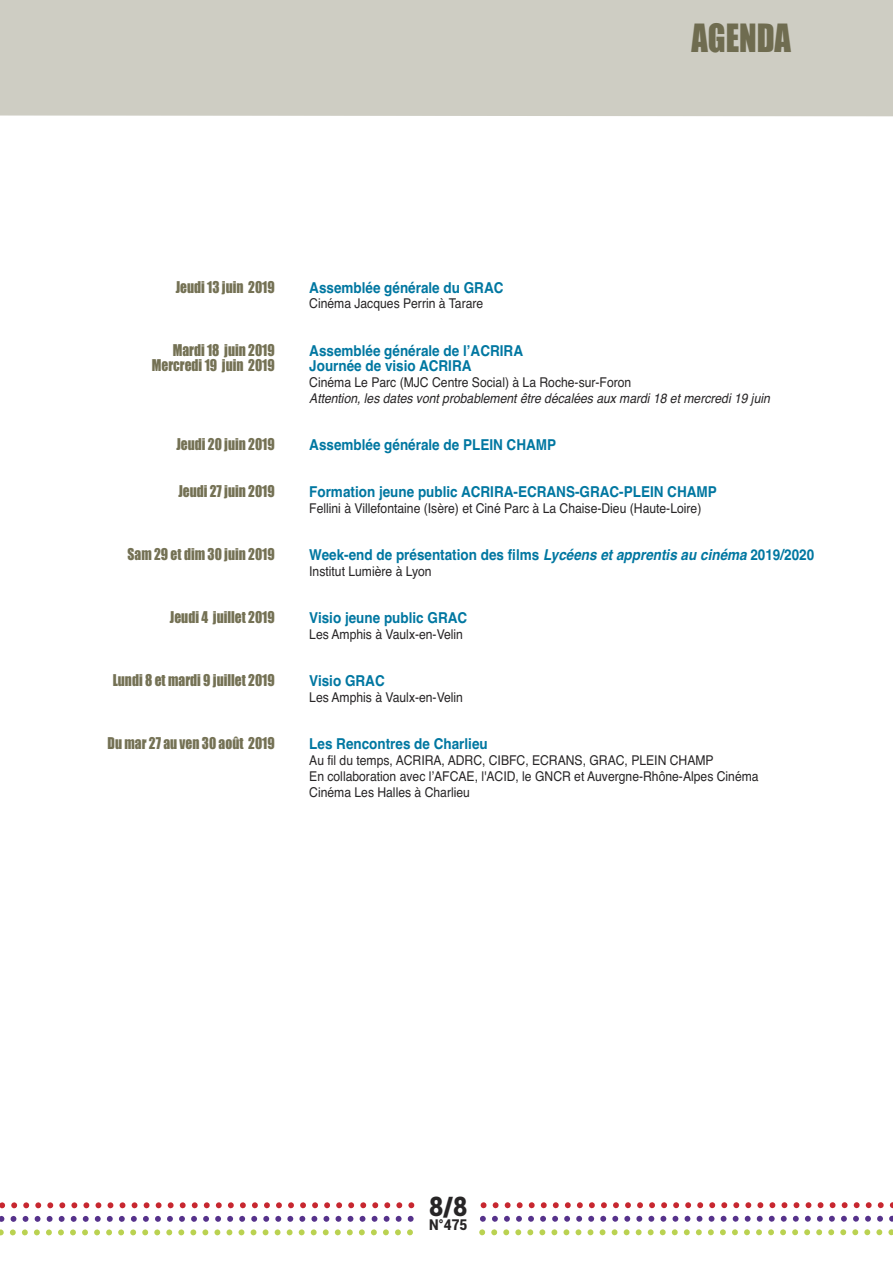
<style>
.page{position:relative;width:893px;height:1263px;background:#fff}
.page>*{position:absolute;margin:0;border:0;box-sizing:border-box;transform-origin:0 0}
.t1{font:36px "Impact";color:#6f6c50;scale:.9 1}
.t2{font:900 27px "Roboto";color:#272526;scale:.9 1}
.t3{font:700 15px "Helvetica";color:#0077a1;scale:.9 1}
.t4{font:15px "Impact";color:#747154;scale:.9 1}
.t5{font:900 15px "Roboto";color:#272526;scale:.9 1}
.t6{font:13.5px/15.8px "Helvetica";color:#272526;scale:.9 1}
.t7{font:italic 13.5px "Helvetica";color:#272526;scale:.9 1}
.s1{font-style:italic}
</style>
<div class="page">
<svg style="left:0;top:1229px;width:893px;height:6px"></svg>
<svg style="left:0;top:1202px;width:893px;height:6px"></svg>
<svg style="left:0;top:1216px;width:893px;height:6px"></svg>
<div style="left:419px;top:1195px;width:59px;height:48px;background:#fff"></div>
<div style="left:0;top:0;width:893px;height:116px;background:#cecdc3"></div>
<h1 class="t1" style="left:691px;top:19px;width:112px">AGENDA</h1>
<p class="t4" style="left:176px;top:279px;width:112px">Jeudi 13 juin 2019</p>
<p class="t3" style="left:309px;top:279px;width:217px">Assemblée générale du GRAC</p>
<p class="t6" style="left:309px;top:296px;width:195px">Cinéma Jacques Perrin à Tarare</p>
<p class="t4" style="left:173px;top:342px;width:115px">Mardi 18 juin 2019</p>
<p class="t3" style="left:309px;top:342px;width:239px">Assemblée générale de l’ACRIRA</p>
<p class="t4" style="left:152px;top:357px;width:138px">Mercredi 19 juin 2019</p>
<p class="t3" style="left:309px;top:357px;width:182px">Journée de visio ACRIRA</p>
<p class="t6" style="left:309px;top:374px;width:359px">Cinéma Le Parc (MJC Centre Social) à La Roche-sur-Foron</p>
<p class="t7" style="left:309px;top:390px;width:513px">Attention, les dates vont probablement être décalées aux mardi 18 et mercredi 19 juin</p>
<p class="t4" style="left:176px;top:436px;width:111px">Jeudi 20 juin 2019</p>
<p class="t3" style="left:309px;top:436px;width:276px">Assemblée générale de PLEIN CHAMP</p>
<p class="t4" style="left:178px;top:483px;width:109px">Jeudi 27 juin 2019</p>
<p class="t3" style="left:309px;top:483px;width:454px">Formation jeune public ACRIRA-ECRANS-GRAC-PLEIN CHAMP</p>
<p class="t6" style="left:309px;top:500px;width:437px">Fellini à Villefontaine (Isère) et Ciné Parc à La Chaise-Dieu (Haute-Loire)</p>
<p class="t4" style="left:128px;top:546px;width:165px">Sam 29 et dim 30 juin 2019</p>
<p class="t3" style="left:309px;top:546px;width:563px">Week-end de présentation des films <span class="s1">Lycéens et apprentis au cinéma</span> 2019/2020</p>
<p class="t6" style="left:309px;top:563px;width:138px">Institut Lumière à Lyon</p>
<p class="t4" style="left:170px;top:609px;width:118px">Jeudi 4 juillet 2019</p>
<p class="t3" style="left:309px;top:609px;width:177px">Visio jeune public GRAC</p>
<p class="t6" style="left:309px;top:626px;width:172px">Les Amphis à Vaulx-en-Velin</p>
<p class="t4" style="left:113px;top:672px;width:181px">Lundi 8 et mardi 9 juillet 2019</p>
<p class="t3" style="left:309px;top:672px;width:85px">Visio GRAC</p>
<p class="t6" style="left:309px;top:689px;width:172px">Les Amphis à Vaulx-en-Velin</p>
<p class="t4" style="left:108px;top:735px;width:187px">Du mar 27 au ven 30 août 2019</p>
<p class="t3" style="left:309px;top:735px;width:200px">Les Rencontres de Charlieu</p>
<p class="t6" style="left:309px;top:752px;width:501px">Au fil du temps, ACRIRA, ADRC, CIBFC, ECRANS, GRAC, PLEIN CHAMP<br>En collaboration avec l’AFCAE, l'ACID, le GNCR et Auvergne-Rhône-Alpes Cinéma<br>Cinéma Les Halles à Charlieu</p>
<h2 class="t2" style="left:429px;top:1191px;width:43px">8/8</h2>
<p class="t5" style="left:429px;top:1216px;width:44px">N°475</p>
</div>
